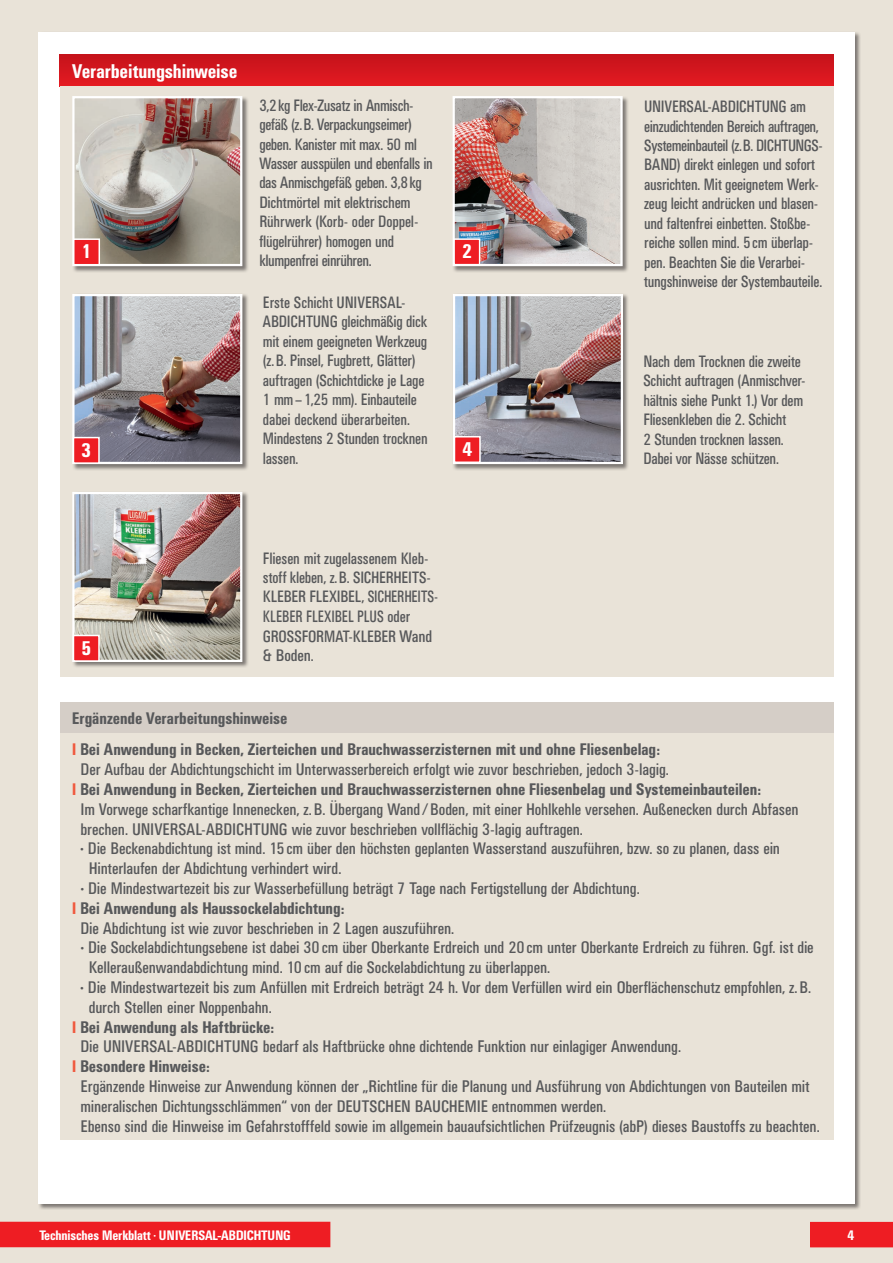
<style>
.page{position:relative;width:893px;height:1263px;background:#e9e3d8}
.page>*{position:absolute;margin:0;border:0;box-sizing:border-box;transform-origin:0 0}
.t1{font:500 condensed 19.5px "UN11";letter-spacing:.005em;color:#fff}
.t2{font:condensed 16.5px "UN11";color:#57585a}
.t3{font:500 condensed 16.5px/31px "UN11";letter-spacing:.01em;color:#57585a}
.t4{font:condensed 16.2px/19.5px "UN11";letter-spacing:-.01em;color:#57585a;scale:.95 1}
.t5{font:500 condensed 13.5px "UN11";color:#fff}
.s1{font-size:16.5px}
.s2{font-size:16.2px}
.s3{color:#f0593e}
.s4{font-weight:500}
</style>
<div class="page">
<div style="left:38px;top:32px;width:817px;height:1171px;background:#fff"></div>
<div style="left:810px;top:1222px;width:83px;height:25px;background:#ee1d23"></div>
<div style="left:0;top:1222px;width:330px;height:25px;background:#ee1d23"></div>
<div style="left:60px;top:702px;width:773px;height:31px;background:#d5cec7"></div>
<div style="left:60px;top:733px;width:773px;height:407px;background:#e9e3d8"></div>
<div style="left:60px;top:54px;width:773px;height:32px;background:linear-gradient(to bottom,#c4121b,#e31a21)"></div>
<div style="left:60px;top:86px;width:773px;height:590px;background:#e9e3d8"></div>
<div style="left:72px;top:96px;width:177px;height:177px;background:#231f20;opacity:.55"></div>
<img style="left:75px;top:99px;width:164px;height:164px">
<div style="left:72px;top:96px;width:170px;height:170px;border:2px solid #fff"></div>
<div style="left:74px;top:239px;width:25px;height:26px;background:#ee1d23"></div>
<div style="left:73px;top:238px;width:27px;height:27px;border:2px solid #fff"></div>
<div style="left:452px;top:96px;width:177px;height:177px;background:#231f20;opacity:.55"></div>
<img style="left:456px;top:99px;width:164px;height:164px">
<div style="left:453px;top:96px;width:170px;height:170px;border:2px solid #fff"></div>
<div style="left:454px;top:239px;width:26px;height:26px;background:#ee1d23"></div>
<div style="left:453px;top:238px;width:27px;height:27px;border:2px solid #fff"></div>
<div style="left:453px;top:294px;width:177px;height:177px;background:#231f20;opacity:.55"></div>
<img style="left:456px;top:297px;width:164px;height:164px">
<div style="left:453px;top:294px;width:170px;height:170px;border:2px solid #fff"></div>
<div style="left:454px;top:437px;width:26px;height:25px;background:#ee1d23"></div>
<div style="left:454px;top:436px;width:27px;height:27px;border:2px solid #fff"></div>
<div style="left:72px;top:294px;width:177px;height:177px;background:#231f20;opacity:.55"></div>
<img style="left:75px;top:297px;width:164px;height:164px">
<div style="left:72px;top:294px;width:170px;height:170px;border:2px solid #fff"></div>
<div style="left:73px;top:438px;width:26px;height:25px;background:#ee1d23"></div>
<div style="left:73px;top:437px;width:27px;height:27px;border:2px solid #fff"></div>
<div style="left:72px;top:491px;width:177px;height:178px;background:#231f20;opacity:.55"></div>
<img style="left:75px;top:495px;width:164px;height:164px">
<div style="left:72px;top:492px;width:170px;height:170px;border:2px solid #fff"></div>
<div style="left:73px;top:635px;width:26px;height:26px;background:#ee1d23"></div>
<div style="left:73px;top:635px;width:27px;height:27px;border:2px solid #fff"></div>
<p class="t1" style="left:72px;top:60px;width:166px">Verarbeitungshinweise</p>
<p class="t4" style="left:259px;top:95px;width:184px">3,2kg Flex-Zusatz in Anmisch&shy;gefäß (z.B. Verpackungseimer) geben. Kanister mit max. 50 ml<br>Wasser ausspülen und ebenfalls in das Anmischgefäß geben. 3,8kg<br>Dichtmörtel mit elektrischem<br>Rührwerk (Korb- oder Doppel&shy;flügelrührer) homogen und klumpenfrei einrühren.</p>
<p class="t4" style="left:644px;top:97px;width:189px">UNIVERSAL-ABDICHTUNG am einzudichtenden Bereich auftragen, Systemeinbauteil (z.B. DICHTUNGS-BAND) direkt einlegen und sofort ausrichten. Mit geeignetem Werk&shy;zeug leicht andrücken und blasen&shy;und faltenfrei einbetten. Stoßbe&shy;reiche sollen mind. 5cm überlap&shy;pen. Beachten Sie die Verarbei&shy;tungshinweise der Systembauteile.</p>
<p class="t4" style="left:263px;top:292px;width:175px">Erste Schicht UNIVERSAL-<br>ABDICHTUNG gleichmäßig dick mit einem geeigneten Werkzeug (z.B. Pinsel, Fugbrett, Glätter) auftragen (Schichtdicke je Lage<br>1 mm–1,25 mm). Einbauteile dabei deckend überarbeiten.<br>Mindestens 2 Stunden trocknen lassen.</p>
<p class="t1" style="left:82px;top:240px;width:11px">1</p>
<p class="t1" style="left:462px;top:240px;width:11px">2</p>
<p class="t4" style="left:643px;top:351px;width:172px">Nach dem Trocknen die zweite<br>Schicht auftragen (Anmischver&shy;hältnis siehe Punkt 1.) Vor dem<br>Fliesenkleben die 2. Schicht<br>2 Stunden trocknen lassen.<br>Dabei vor Nässe schützen.</p>
<p class="t1" style="left:81px;top:439px;width:11px">3</p>
<p class="t1" style="left:462px;top:438px;width:11px">4</p>
<p class="t1" style="left:81px;top:636px;width:11px">5</p>
<p class="t4" style="left:263px;top:548px;width:186px">Fliesen mit zugelassenem Kleb&shy;stoff kleben, z.B. SICHERHEITS-<br>KLEBER FLEXIBEL, SICHERHEITS-<br>KLEBER FLEXIBEL PLUS oder<br>GROSSFORMAT-KLEBER <span class="s1">Wand</span></p>
<p class="t2" style="left:263px;top:646px;width:52px">&amp; Boden<span class="s2">.</span></p>
<p class="t3" style="left:72px;top:703px;width:589px">Ergänzende Verarbeitungshinweise<br><span class="s3">I</span> Bei Anwendung in Becken, Zierteichen und Brauchwasserzisternen mit und ohne Fliesenbelag:</p>
<p class="t2" style="left:81px;top:760px;width:590px">Der Aufbau der Abdichtungschicht im Unterwasserbereich erfolgt wie zuvor beschrieben, jedoch 3-lagig.</p>
<p class="t3" style="left:72px;top:773px;width:690px"><span class="s3">I</span> Bei Anwendung in Becken, Zierteichen und Brauchwasserzisternen ohne Fliesenbelag und Systemeinbauteilen:</p>
<p class="t2" style="left:81px;top:800px;width:719px">Im Vorwege scharfkantige Innenecken, z.B. Übergang Wand /Boden, mit einer Hohlkehle versehen. Außenecken durch Abfasen</p>
<p class="t2" style="left:81px;top:820px;width:504px">brechen. UNIVERSAL-ABDICHTUNG wie zuvor beschrieben vollflächig 3-lagig auftragen.</p>
<p class="t2" style="left:81px;top:839px;width:701px"><span class="s4">·</span> Die Beckenabdichtung ist mind. 15 cm über den höchsten geplanten Wasserstand auszuführen, bzw. so zu planen, dass ein</p>
<p class="t2" style="left:89px;top:859px;width:254px">Hinterlaufen der Abdichtung verhindert wird.</p>
<p class="t2" style="left:81px;top:879px;width:560px"><span class="s4">·</span> Die Mindestwartezeit bis zur Wasserbefüllung beträgt 7 Tage nach Fertigstellung der Abdichtung.</p>
<p class="t3" style="left:72px;top:892px;width:274px"><span class="s3">I</span> Bei Anwendung als Haussockelabdichtung:</p>
<p class="t2" style="left:81px;top:919px;width:375px">Die Abdichtung ist wie zuvor beschrieben in 2 Lagen auszuführen.</p>
<p class="t2" style="left:81px;top:938px;width:734px"><span class="s4">·</span> Die Sockelabdichtungsebene ist dabei 30 cm über Oberkante Erdreich und 20 cm unter Oberkante Erdreich zu führen. Ggf. ist die</p>
<p class="t2" style="left:89px;top:958px;width:463px">Kelleraußenwandabdichtung mind. 10 cm auf die Sockelabdichtung zu überlappen.</p>
<p class="t2" style="left:81px;top:978px;width:732px"><span class="s4">·</span> Die Mindestwartezeit bis zum Anfüllen mit Erdreich beträgt 24 h. Vor dem Verfüllen wird ein Oberflächenschutz empfohlen, z.B.</p>
<p class="t2" style="left:89px;top:998px;width:184px">durch Stellen einer Noppenbahn.</p>
<p class="t3" style="left:72px;top:1011px;width:203px"><span class="s3">I</span> Bei Anwendung als Haftbrücke:</p>
<p class="t2" style="left:81px;top:1037px;width:602px">Die UNIVERSAL-ABDICHTUNG bedarf als Haftbrücke ohne dichtende Funktion nur einlagiger Anwendung.</p>
<p class="t3" style="left:72px;top:1051px;width:139px"><span class="s3">I</span> Besondere Hinweise:</p>
<p class="t2" style="left:81px;top:1077px;width:730px">Ergänzende Hinweise zur Anwendung können der „Richtline für die Planung und Ausführung von Abdichtungen von Bauteilen mit</p>
<p class="t2" style="left:81px;top:1097px;width:527px">mineralischen Dichtungsschlämmen“ von der DEUTSCHEN BAUCHEMIE entnommen werden.</p>
<p class="t2" style="left:81px;top:1117px;width:741px">Ebenso sind die Hinweise im Gefahrstofffeld sowie im allgemein bauaufsichtlichen Prüfzeugnis (abP) dieses Baustoffs zu beachten.</p>
<p class="t5" style="left:39px;top:1227px;width:253px">Technisches Merkblatt <sup>•</sup> UNIVERSAL-ABDICHTUNG</p>
<p class="t5" style="left:847px;top:1227px;width:8px">4</p>
</div>
